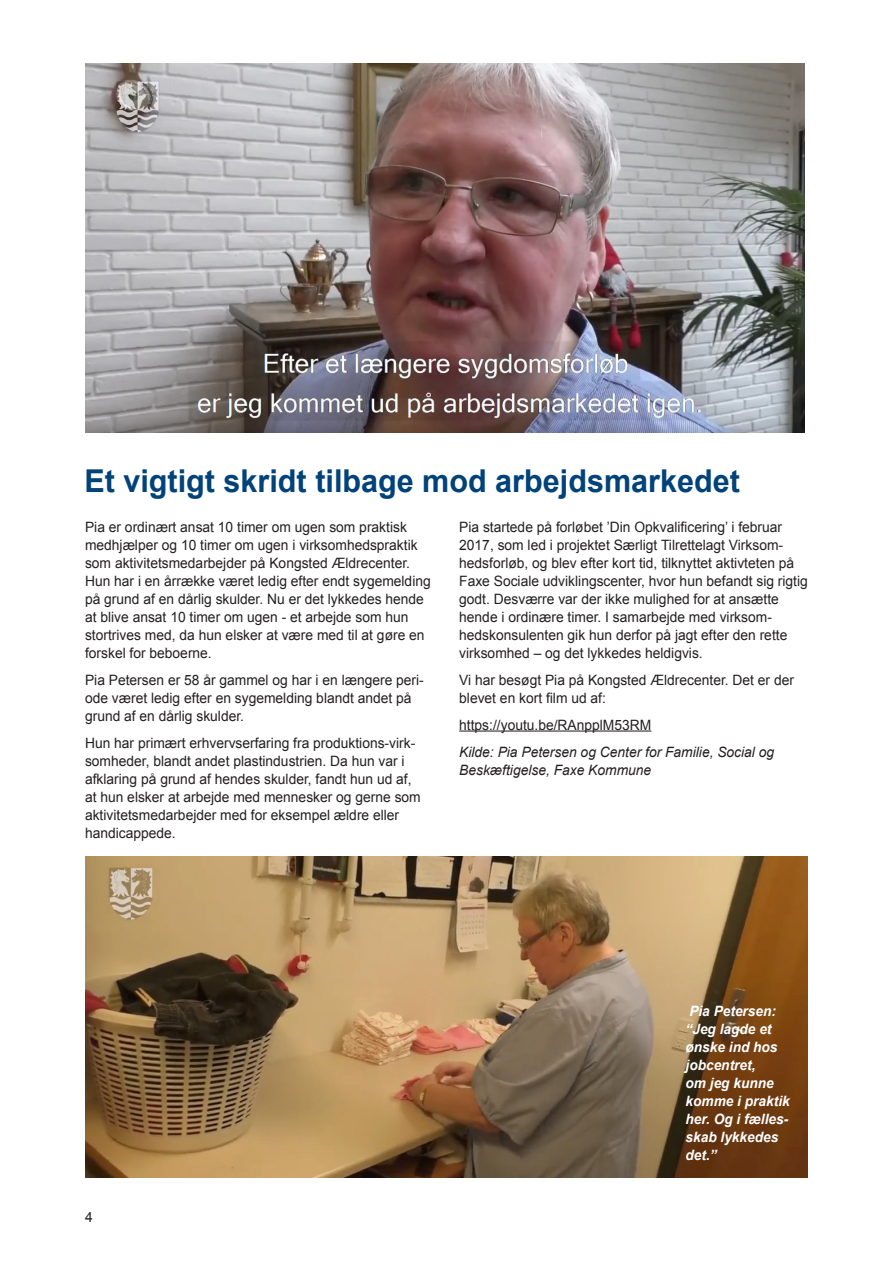
<style>
.page{position:relative;width:893px;height:1263px;background:#fff}
.page>*{position:absolute;margin:0;border:0;box-sizing:border-box;transform-origin:0 0}
.Overskrift_-_SORT{font:700 31.5px "Arial";color:#004279}
.Brødtekst_-_SORT{font:14.25px/18px "Arial";color:#231f20}
.Billedtekst_-_SORT{font:italic 700 14.25px/18px "Arial";color:#fff;scale:.96 1}
.Kildeangivelse_-_SOR{font:italic 14.25px/18px "Arial";color:#231f20}
</style>
<div class="page">
<hr style="left:459px;top:730px;width:192px;height:1px;background:#231f20">
<img style="left:85px;top:64px;width:719px;height:368px">
<img style="left:85px;top:857px;width:723px;height:321px">
<p class="Overskrift_-_SORT" style="left:84px;top:460px;width:657px">Et vigtigt skridt tilbage mod arbejdsmarkedet</p>
<p class="Brødtekst_-_SORT" style="left:85px;top:518px;width:347px">Pia er ordinært ansat 10 timer om ugen som praktisk medhjælper og 10 timer om ugen i virksomhedspraktik som aktivitetsmedarbejder på Kongsted Ældrecenter.<br>Hun har i en årrække været ledig efter endt sygemelding på grund af en dårlig skulder. Nu er det lykkedes hende at blive ansat 10 timer om ugen - et arbejde som hun stortrives med, da hun elsker at være med til at gøre en forskel for beboerne.</p>
<p class="Brødtekst_-_SORT" style="left:85px;top:671px;width:340px">Pia Petersen er 58 år gammel og har i en længere peri&shy;ode været ledig efter en sygemelding blandt andet på grund af en dårlig skulder.</p>
<p class="Brødtekst_-_SORT" style="left:85px;top:734px;width:337px">Hun har primært erhvervserfaring fra produktions-virk&shy;somheder, blandt andet plastindustrien. Da hun var i afklaring på grund af hendes skulder, fandt hun ud af, at hun elsker at arbejde med mennesker og gerne som aktivitetsmedarbejder med for eksempel ældre eller handicappede.</p>
<p class="Brødtekst_-_SORT" style="left:459px;top:518px;width:350px">Pia startede på forløbet ’Din Opkvalificering’ i februar 2017, som led i projektet Særligt Tilrettelagt Virksom&shy;hedsforløb, og blev efter kort tid, tilknyttet aktivteten på Faxe Sociale udviklingscenter, hvor hun befandt sig rigtig godt. Desværre var der ikke mulighed for at ansætte hende i ordinære timer. I samarbejde med virksom&shy;hedskonsulenten gik hun derfor på jagt efter den rette virksomhed – og det lykkedes heldigvis.</p>
<p class="Brødtekst_-_SORT" style="left:459px;top:671px;width:336px">Vi har besøgt Pia på Kongsted Ældrecenter. Det er der blevet en kort film ud af:</p>
<p class="Brødtekst_-_SORT" style="left:459px;top:716px;width:194px">https://youtu.be/RAnpplM53RM</p>
<p class="Kildeangivelse_-_SOR" style="left:459px;top:743px;width:316px">Kilde: Pia Petersen og Center for Familie, Social og<br>Beskæftigelse, Faxe Kommune</p>
<p class="Brødtekst_-_SORT" style="left:85px;top:1208px;width:9px">4</p>
<p class="Billedtekst_-_SORT" style="left:686px;top:1003px;width:110px">Pia Petersen: “Jeg lagde et ønske ind hos jobcentret,<br>om jeg kunne komme i praktik her. Og i fælles&shy;skab lykkedes det.”</p>
</div>
